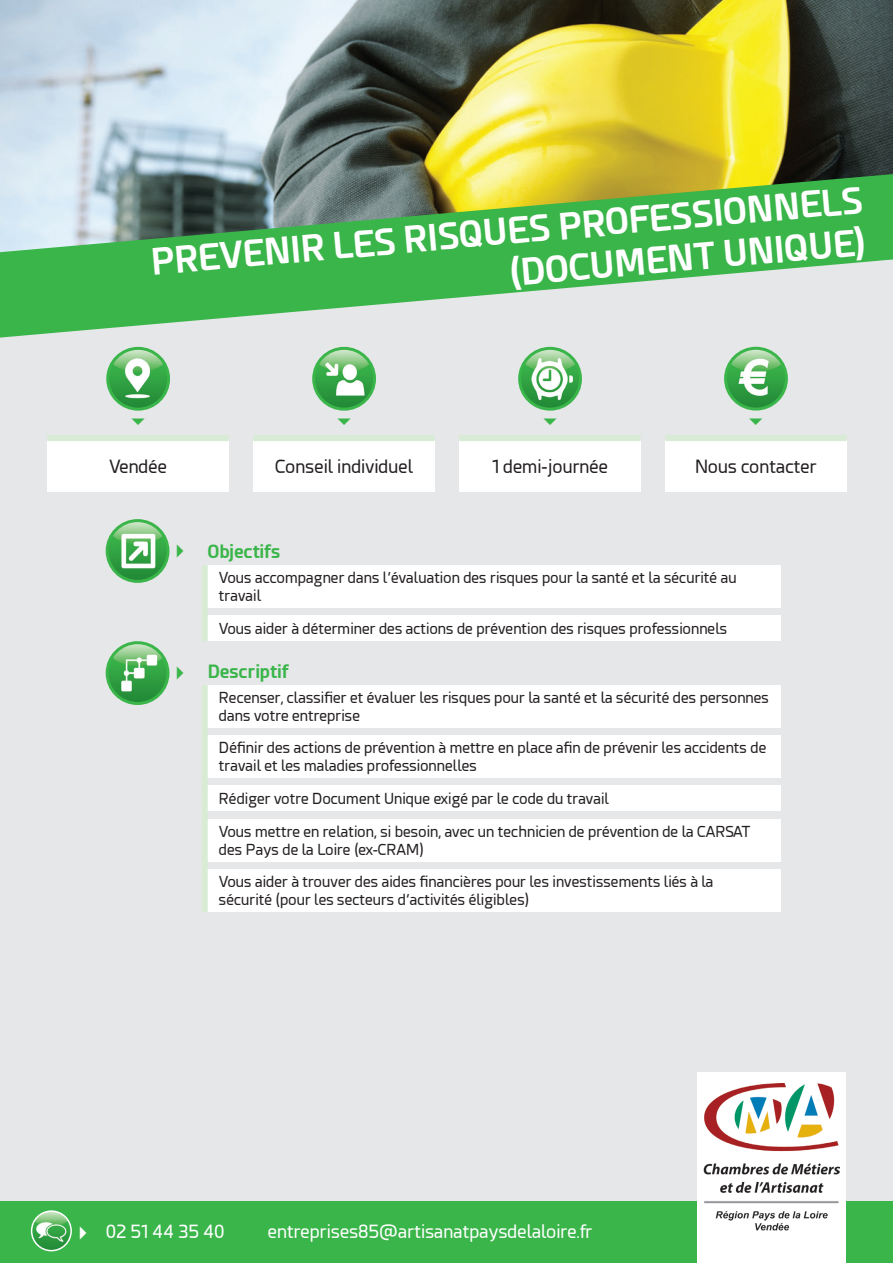
<style>
.page{position:relative;width:893px;height:1263px;background:#fff}
.page>*{position:absolute;margin:0;border:0;box-sizing:border-box;transform-origin:0 0}
.t1{font:700 36px/42px "Esphimere";color:#fff;text-align:right}
.t2{font:18px "Esphimere";color:#231f20}
.t3{font:18px "Esphimere";color:#fff}
.t4{font:700 18px "Esphimere";color:#3ab54a}
.t5{font:15px/18px "Esphimere";color:#231f20}
</style>
<div class="page">
<div style="left:0;top:218px;width:893px;height:1045px;background:#e6e7e9"></div>
<div style="left:0;top:1201px;width:893px;height:62px;background:#3ab54a"></div>
<img style="left:0;top:0;width:893px;height:174px">
<svg style="left:0;top:174px;width:893px;height:164px;fill:#3ab54a"></svg>
<div style="left:206px;top:565px;width:574px;height:43px;background:#fff"></div>
<div style="left:206px;top:616px;width:574px;height:25px;background:#fff"></div>
<div style="left:206px;top:685px;width:574px;height:43px;background:#fff"></div>
<div style="left:206px;top:735px;width:574px;height:43px;background:#fff"></div>
<div style="left:206px;top:786px;width:574px;height:25px;background:#fff"></div>
<div style="left:206px;top:819px;width:574px;height:42px;background:#fff"></div>
<div style="left:206px;top:869px;width:574px;height:43px;background:#fff"></div>
<img style="left:108px;top:348px;width:61px;height:61px;border-radius:30px">
<div style="left:106px;top:347px;width:64px;height:64px;border:3px solid #3ab54a;border-radius:50%"></div>
<img style="left:314px;top:348px;width:60px;height:61px;border-radius:30px">
<div style="left:312px;top:347px;width:64px;height:64px;border:3px solid #3ab54a;border-radius:50%"></div>
<img style="left:520px;top:348px;width:60px;height:61px;border-radius:30px">
<div style="left:518px;top:347px;width:64px;height:64px;border:3px solid #3ab54a;border-radius:50%"></div>
<img style="left:726px;top:348px;width:60px;height:61px;border-radius:30px">
<div style="left:724px;top:347px;width:64px;height:64px;border:3px solid #3ab54a;border-radius:50%"></div>
<div style="left:47px;top:440px;width:182px;height:52px;background:#fff"></div>
<div style="left:253px;top:440px;width:182px;height:52px;background:#fff"></div>
<div style="left:459px;top:440px;width:182px;height:52px;background:#fff"></div>
<div style="left:665px;top:440px;width:182px;height:52px;background:#fff"></div>
<img style="left:32px;top:1211px;width:39px;height:39px;border-radius:20px">
<div style="left:31px;top:1210px;width:41px;height:41px;border:2px solid #fff;border-radius:50%"></div>
<div style="left:202px;top:565px;width:6px;height:76px;background:#d8ebd4"></div>
<div style="left:202px;top:685px;width:6px;height:227px;background:#d8ebd4"></div>
<div style="left:665px;top:435px;width:182px;height:6px;background:#d8ebd4"></div>
<div style="left:459px;top:435px;width:182px;height:6px;background:#d8ebd4"></div>
<div style="left:253px;top:435px;width:182px;height:6px;background:#d8ebd4"></div>
<div style="left:47px;top:435px;width:182px;height:6px;background:#d8ebd4"></div>
<img style="left:107px;top:521px;width:61px;height:60px;border-radius:30px">
<div style="left:106px;top:519px;width:63px;height:64px;border:3px solid #3ab54a;border-radius:50%"></div>
<img style="left:107px;top:643px;width:61px;height:60px;border-radius:30px">
<div style="left:106px;top:641px;width:63px;height:64px;border:3px solid #3ab54a;border-radius:50%"></div>
<div style="left:697px;top:1073px;width:149px;height:190px;background:#fff"></div>
<img style="left:703px;top:1083px;width:136px;height:148px">
<h1 class="t1" style="left:150px;top:241px;width:715px;rotate:-5deg">PREVENIR LES RISQUES PROFESSIONNELS (DOCUMENT UNIQUE)</h1>
<p class="t2" style="left:109px;top:456px;width:59px">Vendée</p>
<p class="t2" style="left:275px;top:456px;width:139px">Conseil individuel</p>
<p class="t2" style="left:492px;top:456px;width:118px">1 demi-journée</p>
<p class="t2" style="left:695px;top:456px;width:123px">Nous contacter</p>
<p class="t4" style="left:208px;top:540px;width:74px">Objectifs</p>
<p class="t5" style="left:219px;top:569px;width:519px">Vous accompagner dans l’évaluation des risques pour la santé et la sécurité au travail</p>
<p class="t5" style="left:219px;top:620px;width:510px">Vous aider à déterminer des actions de prévention des risques professionnels</p>
<p class="t4" style="left:208px;top:660px;width:83px">Descriptif</p>
<p class="t5" style="left:219px;top:689px;width:552px">Recenser, classifier et évaluer les risques pour la santé et la sécurité des personnes dans votre entreprise</p>
<p class="t5" style="left:219px;top:739px;width:549px">Définir des actions de prévention à mettre en place afin de prévenir les accidents de travail et les maladies professionnelles</p>
<p class="t5" style="left:219px;top:782px;width:533px;line-height:32.8px">Rédiger votre Document Unique exigé par le code du travail<br>Vous mettre en relation, si besoin, avec un technicien de prévention de la CARSAT</p>
<p class="t5" style="left:219px;top:833px;width:496px;line-height:32.4px">des Pays de la Loire (ex-CRAM)<br>Vous aider à trouver des aides financières pour les investissements liés à la</p>
<p class="t5" style="left:219px;top:891px;width:312px">sécurité (pour les secteurs d’activités éligibles)</p>
<p class="t3" style="left:106px;top:1222px;width:120px">02 51 44 35 40</p>
<p class="t3" style="left:268px;top:1222px;width:326px">entreprises85@artisanatpaysdelaloire.fr</p>
</div>
